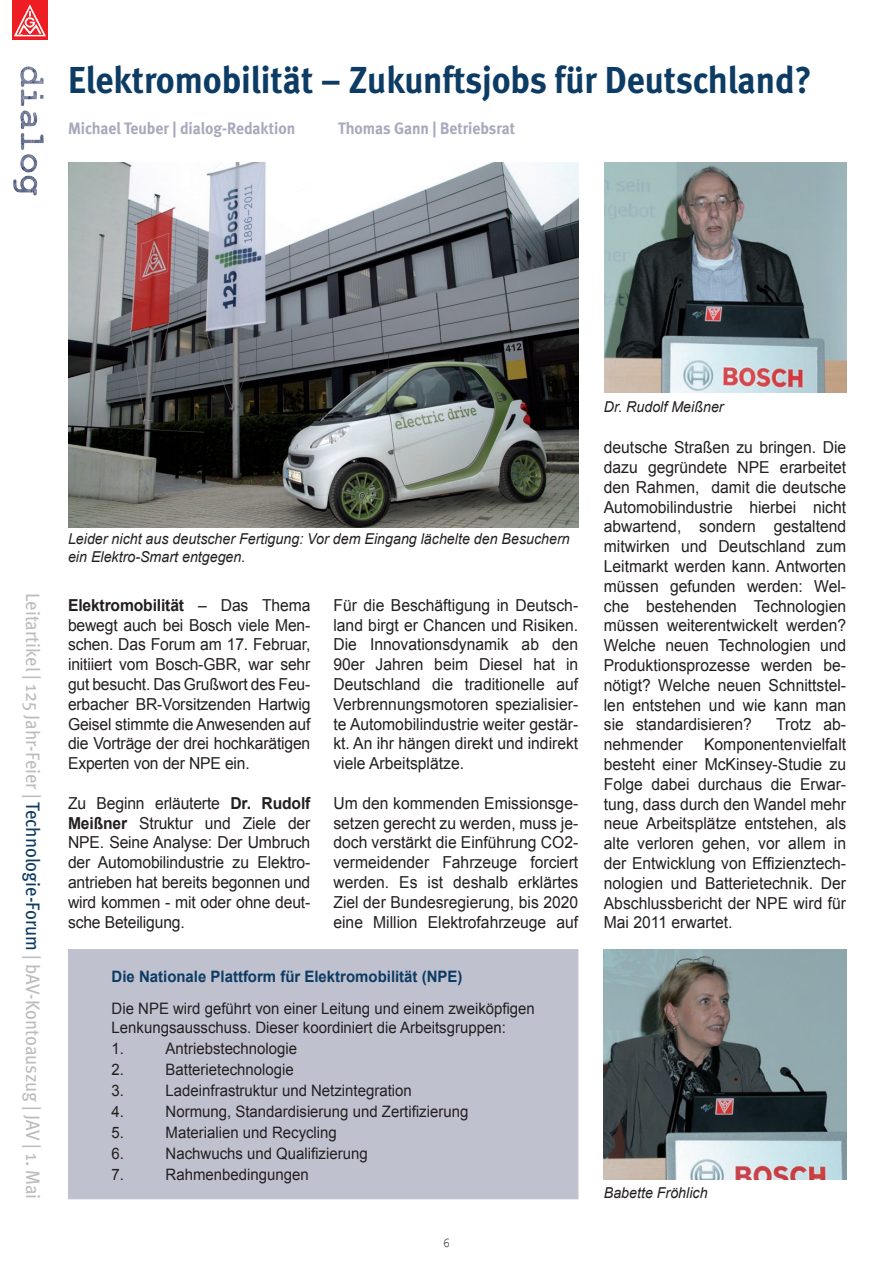
<style>
.page{position:relative;width:893px;height:1263px;background:#fff}
.page>*{position:absolute;margin:0;border:0;box-sizing:border-box;transform-origin:0 0}
.t1{font:700 37.5px "Meta";color:#0c3b63;scale:.95 1}
.t2{font:19.5px "Meta";color:#bcbdc0;scale:.95 1}
.t3{font:16.5px/19.8px "Arial";color:#231f20;text-align:justify;scale:.95 1}
.t4{font:700 16.5px "Meta";color:#a7a9bc;scale:.95 1}
.t5{font:15.75px/18.9px "Arial";color:#231f20;scale:.95 1}
.t6{font:700 15.75px "Arial";color:#0c3b63;scale:.95 1}
.t7{font:italic 15px/18px "Arial";color:#231f20;scale:.95 1}
.t8{font:13.5px "Courier New";color:#231f20;scale:.95 1}
.s1{color:#0c3b63}
.s2{font-weight:700}
</style>
<div class="page">
<img style="left:20px;top:67px;width:24px;height:63px">
<img style="left:12px;top:0;width:35px;height:40px">
<div style="left:68px;top:949px;width:510px;height:250px;background:#c0c1cf"></div>
<img style="left:68px;top:162px;width:510px;height:365px">
<img style="left:604px;top:162px;width:242px;height:230px">
<img style="left:604px;top:949px;width:242px;height:230px">
<h1 class="t1" style="left:68px;top:58px;width:784px">Elektromobilität – Zukunftsjobs für Deutschland?</h1>
<p class="t4" style="left:68px;top:119px;width:241px">Michael Teuber | dialog-Redaktion</p>
<p class="t4" style="left:338px;top:119px;width:188px">Thomas Gann | Betriebsrat</p>
<p class="t2" style="left:44px;top:593px;width:640px;rotate:90deg">Leitartikel | 125 Jahr-Feier | <span class="s1">Technologie-Forum</span> | bAV-Kontoauszug | JAV | 1. Mai</p>
<p class="t7" style="left:68px;top:530px;width:530px">Leider nicht aus deutscher Fertigung: Vor dem Eingang lächelte den Besuchern ein Elektro-Smart entgegen.</p>
<p class="t3" style="left:333px;top:595px;width:259px">Für die Beschäftigung in Deutsch&shy;land birgt er Chancen und Risiken.<br>Die Innovationsdynamik ab den 90er Jahren beim Diesel hat in Deutschland die traditionelle auf Verbrennungsmotoren spezialisier&shy;te Automobilindustrie weiter gestär&shy;kt. An ihr hängen direkt und indirekt viele Arbeitsplätze.</p>
<p class="t3" style="left:333px;top:793px;width:259px">Um den kommenden Emissionsge&shy;setzen gerecht zu werden, muss je&shy;doch verstärkt die Einführung CO2- vermeidender Fahrzeuge forciert werden. Es ist deshalb erklärtes Ziel der Bundesregierung, bis 2020 eine Million Elektrofahrzeuge auf</p>
<p class="t3" style="left:68px;top:595px;width:257px"><span class="s2">Elektromobilität</span> – Das Thema bewegt auch bei Bosch viele Men&shy;schen. Das Forum am 17. Februar, initiiert vom Bosch-GBR, war sehr gut besucht. Das Grußwort des Feu&shy;erbacher BR-Vorsitzenden Hartwig Geisel stimmte die Anwesenden auf die Vorträge der drei hochkarätigen Experten von der NPE ein.</p>
<p class="t3" style="left:68px;top:793px;width:257px">Zu Beginn erläuterte <span class="s2">Dr. Rudolf Meißner</span> Struktur und Ziele der NPE. Seine Analyse: Der Umbruch der Automobilindustrie zu Elektro&shy;antrieben hat bereits begonnen und wird kommen - mit oder ohne deut&shy;sche Beteiligung.</p>
<p class="t6" style="left:112px;top:966px;width:343px">Die Nationale Plattform für Elektromobilität (NPE</p>
<p class="t6" style="left:457px;top:966px;width:7px">)</p>
<p class="t5" style="left:112px;top:999px;width:447px">Die NPE wird geführt von einer Leitung und einem zweiköpfigen<br>Lenkungsausschuss. Dieser koordiniert die Arbeitsgruppen:</p>
<p class="t5" style="left:112px;top:1039px;width:15px">1.</p>
<p class="t5" style="left:166px;top:1039px;width:140px">Antriebstechnologie</p>
<p class="t5" style="left:112px;top:1060px;width:15px">2.</p>
<p class="t5" style="left:166px;top:1060px;width:136px">Batterietechnologie</p>
<p class="t5" style="left:112px;top:1081px;width:15px">3.</p>
<p class="t5" style="left:166px;top:1081px;width:261px">Ladeinfrastruktur und Netzintegration</p>
<p class="t5" style="left:112px;top:1102px;width:15px">4.</p>
<p class="t5" style="left:166px;top:1102px;width:320px">Normung, Standardisierung und Zertifizierung</p>
<p class="t5" style="left:112px;top:1123px;width:15px">5.</p>
<p class="t5" style="left:166px;top:1123px;width:182px">Materialien und Recycling</p>
<p class="t5" style="left:112px;top:1144px;width:15px">6.</p>
<p class="t5" style="left:166px;top:1144px;width:214px">Nachwuchs und Qualifizierung</p>
<p class="t5" style="left:112px;top:1165px;width:15px">7.</p>
<p class="t5" style="left:166px;top:1165px;width:152px">Rahmenbedingungen</p>
<p class="t8" style="left:443px;top:1234px;width:10px">6</p>
<p class="t7" style="left:604px;top:398px;width:128px">Dr. Rudolf Meißner</p>
<p class="t3" style="left:604px;top:438px;width:257px">deutsche Straßen zu bringen. Die dazu gegründete NPE erarbeitet den Rahmen, damit die deutsche Automobilindustrie hierbei nicht abwartend, sondern gestaltend mitwirken und Deutschland zum Leitmarkt werden kann. Antworten müssen gefunden werden: Wel&shy;che bestehenden Technologien müssen weiterentwickelt werden?<br>Welche neuen Technologien und Produktionsprozesse werden be&shy;nötigt? Welche neuen Schnittstel&shy;len entstehen und wie kann man sie standardisieren?</p>
<p class="t3" style="left:776px;top:715px;width:75px">Trotz ab-</p>
<p class="t3" style="left:604px;top:735px;width:257px;text-indent:100px">Komponentenvielfalt besteht einer McKinsey-Studie zu Folge dabei durchaus die Erwar&shy;tung, dass durch den Wandel mehr neue Arbeitsplätze entstehen, als alte verloren gehen, vor allem in der Entwicklung von Effizienztech&shy;nologien und Batterietechnik. Der Abschlussbericht der NPE wird für Mai 2011 erwartet.</p>
<p class="t3" style="left:604px;top:735px;width:85px">nehmender</p>
<p class="t7" style="left:604px;top:1184px;width:111px">Babette Fröhlich</p>
</div>
